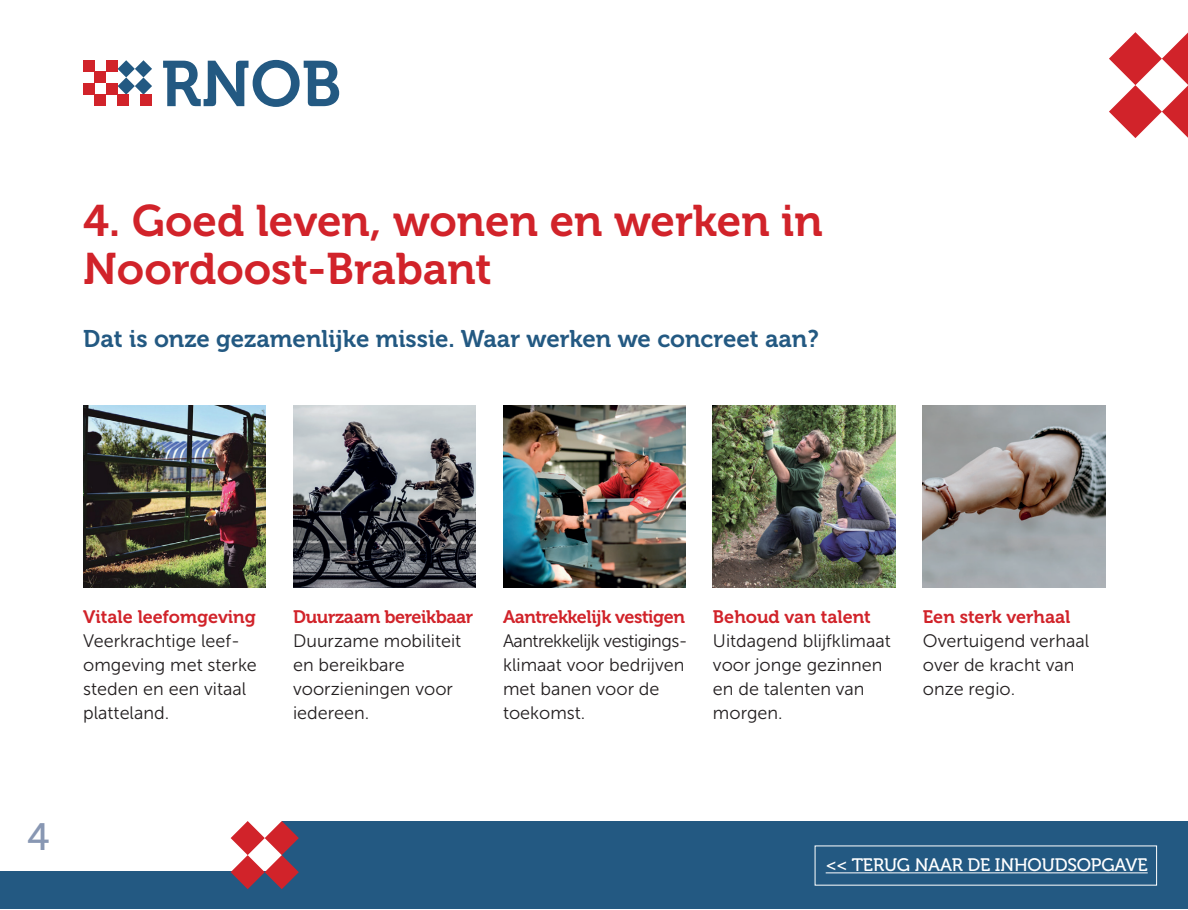
<style>
.page{position:relative;width:1188px;height:910px;background:#fff}
.page>*{position:absolute;margin:0;border:0;box-sizing:border-box;transform-origin:0 0}
.t1{font:44px/48px "Museo 700";color:#d1232a}
.t2{font:38px "Museo 500";color:#8897b3}
.t3{font:24px "Museo 700";color:#235982}
.t4{font:18px/24px "Museo Sans 300";color:#231f20}
.t5{font:18px "Museo 700";letter-spacing:-.01em;color:#d1232a}
.t6{font:18px "Museo 500";letter-spacing:-.01em;color:#fff}
</style>
<div class="page">
<svg style="left:118px;top:60px;width:34px;height:35px"></svg>
<div style="left:83px;top:60px;width:12px;height:12px;background:#d1232a"></div>
<div style="left:106px;top:60px;width:12px;height:12px;background:#d1232a"></div>
<div style="left:95px;top:72px;width:11px;height:11px;background:#d1232a"></div>
<div style="left:95px;top:95px;width:11px;height:11px;background:#d1232a"></div>
<div style="left:118px;top:95px;width:11px;height:11px;background:#d1232a"></div>
<div style="left:141px;top:95px;width:11px;height:11px;background:#d1232a"></div>
<div style="left:83px;top:83px;width:12px;height:12px;background:#d1232a"></div>
<div style="left:106px;top:83px;width:12px;height:12px;background:#d1232a"></div>
<svg style="left:163px;top:60px;width:176px;height:47px"></svg>
<svg style="left:1109px;top:32px;width:78px;height:106px"></svg>
<img style="left:83px;top:405px;width:183px;height:182px">
<img style="left:293px;top:405px;width:182px;height:182px">
<img style="left:503px;top:405px;width:182px;height:182px">
<img style="left:712px;top:405px;width:183px;height:182px">
<img style="left:922px;top:405px;width:183px;height:182px">
<div style="left:0;top:820px;width:1187px;height:88px;background:#235982"></div>
<div style="left:0;top:813px;width:282px;height:57px;background:#fff"></div>
<svg style="left:230px;top:820px;width:69px;height:68px"></svg>
<hr style="left:825px;top:872px;width:322px;height:1px;background:#fff">
<h1 class="t1" style="left:83px;top:197px;width:741px">4. Goed leven, wonen en werken in<br>Noordoost-Brabant</h1>
<h3 class="t3" style="left:83px;top:325px;width:737px">Dat is onze gezamenlijke missie. Waar werken we concreet aan?</h3>
<p class="t5" style="left:83px;top:606px;width:174px">Vitale leefomgeving</p>
<p class="t4" style="left:83px;top:628px;width:175px">Veerkrachtige leef&shy;omgeving met sterke steden en een vitaal platteland.</p>
<p class="t5" style="left:293px;top:606px;width:182px">Duurzaam bereikbaar</p>
<p class="t4" style="left:293px;top:628px;width:169px">Duurzame mobiliteit en bereikbare voorzieningen voor iedereen.</p>
<p class="t5" style="left:503px;top:606px;width:183px">Aantrekkelijk vestigen</p>
<p class="t4" style="left:503px;top:628px;width:186px">Aantrekkelijk vestigings&shy;klimaat voor bedrijven met banen voor de toekomst.</p>
<p class="t5" style="left:712px;top:606px;width:159px">Behoud van talent</p>
<p class="t4" style="left:712px;top:628px;width:179px">Uitdagend blijfklimaat voor jonge gezinnen en de talenten van morgen.</p>
<p class="t5" style="left:922px;top:606px;width:149px">Een sterk verhaal</p>
<p class="t4" style="left:922px;top:628px;width:168px">Overtuigend verhaal over de kracht van onze regio.</p>
<h2 class="t2" style="left:28px;top:815px;width:23px">4</h2>
<p class="t6" style="left:825px;top:854px;width:323px">&lt;&lt; TERUG NAAR DE INHOUDSOPGAVE</p>
</div>
